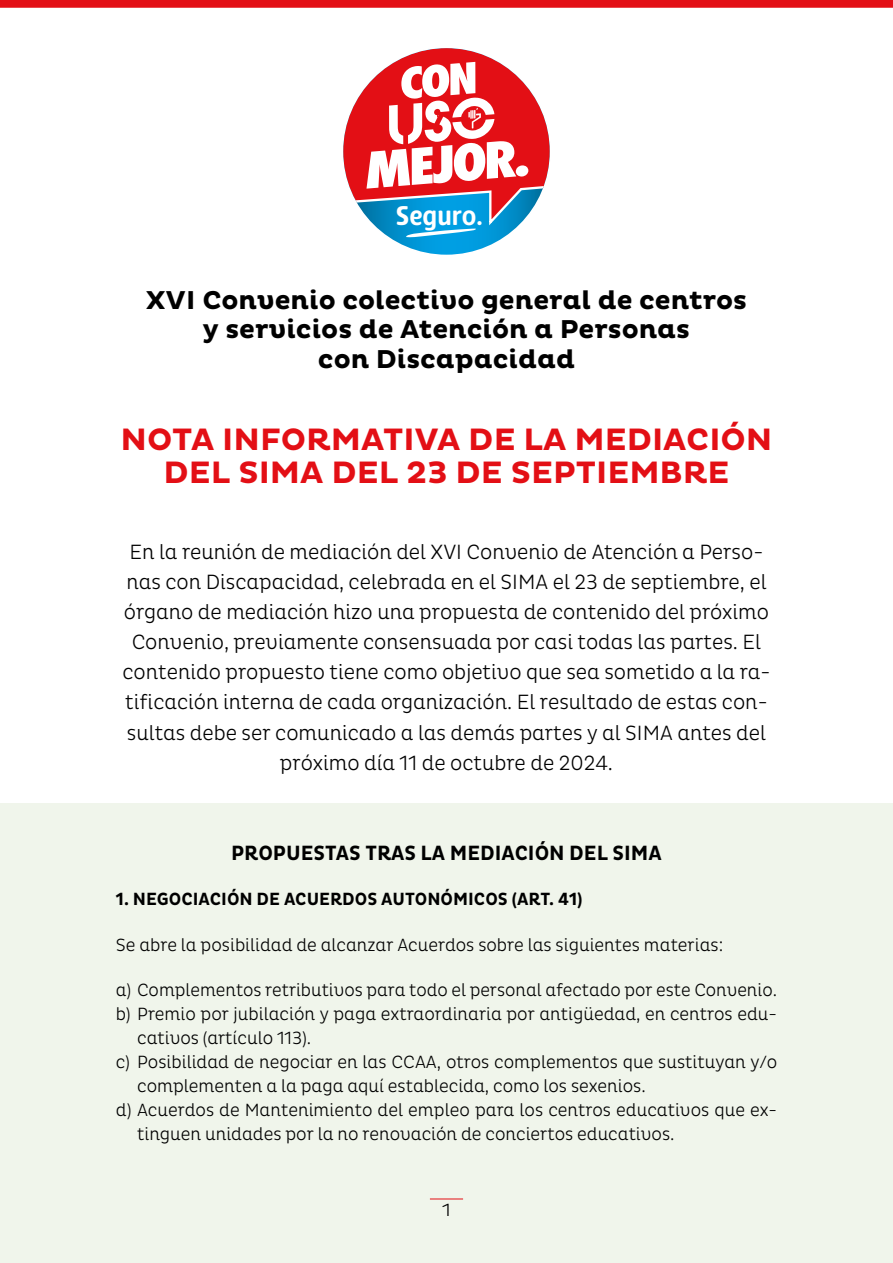
<style>
.page{position:relative;width:893px;height:1263px;background:#fff}
.page>*{position:absolute;margin:0;border:0;box-sizing:border-box;transform-origin:0 0}
.t1{font:700 31.5px/33px "Pluto";color:#e30f15;text-align:center}
.t2{font:800 28.8px "Lolita";color:#fff}
.t3{font:700 26.25px/29.5px "Pluto";color:#000;text-align:center}
.t4{font:300 21px/30px "Pluto Cond";color:#000;text-align:center}
.t5{font:700 21px "Pluto Cond";color:#000}
.t6{font:300 18px "Pluto Cond";color:#000}
.t7{font:700 18px "Pluto Cond";color:#000}
.t8{font:300 18px "Pluto";color:#000}
</style>
<div class="page">
<svg style="left:0;top:0;width:893px;height:8px;background:#e3161c"></svg>
<div style="left:0;top:804px;width:893px;height:459px;background:#f0f5eb"></div>
<svg style="left:343px;top:48px;width:207px;height:207px"></svg>
<hr style="left:430px;top:1199px;width:33px;height:1px;background:#e30f15">
<h2 class="t2" style="left:396px;top:200px;width:88px">Seguro.</h2>
<h3 class="t3" style="left:146px;top:286px;width:603px">XVI Convenio colectivo general de centros y servicios de Atención a Personas<br>con Discapacidad</h3>
<h1 class="t1" style="left:120px;top:424px;width:654px">NOTA INFORMATIVA DE LA MEDIACIÓN<br>DEL SIMA DEL 23 DE SEPTIEMBRE</h1>
<p class="t4" style="left:123px;top:537px;width:649px">En la reunión de mediación del XVI Convenio de Atención a Perso&shy;nas con Discapacidad, celebrada en el SIMA el 23 de septiembre, el órgano de mediación hizo una propuesta de contenido del próximo Convenio, previamente consensuada por casi todas las partes. El contenido propuesto tiene como objetivo que sea sometido a la ra&shy;tificación interna de cada organización. El resultado de estas con&shy;sultas debe ser comunicado a las demás partes y al SIMA antes del próximo día 11 de octubre de 2024.</p>
<p class="t5" style="left:231px;top:841px;width:432px">PROPUESTAS TRAS LA MEDIACIÓN DEL SIMA</p>
<p class="t7" style="left:116px;top:889px;width:468px">1. NEGOCIACIÓN DE ACUERDOS AUTONÓMICOS (ART. 41)</p>
<p class="t6" style="left:116px;top:934px;width:609px">Se abre la posibilidad de alcanzar Acuerdos sobre las siguientes materias:</p>
<p class="t6" style="left:116px;top:979px;width:663px">a) Complementos retributivos para todo el personal afectado por este Convenio.</p>
<p class="t6" style="left:116px;top:1003px;width:663px">b) Premio por jubilación y paga extraordinaria por antigüedad, en centros edu-</p>
<p class="t6" style="left:137px;top:1027px;width:176px">cativos (artículo 113).</p>
<p class="t6" style="left:116px;top:1051px;width:663px">c) Posibilidad de negociar en las CCAA, otros complementos que sustituyan y/o</p>
<p class="t6" style="left:137px;top:1075px;width:510px">complementen a la paga aquí establecida, como los sexenios.</p>
<p class="t6" style="left:116px;top:1099px;width:663px">d) Acuerdos de Mantenimiento del empleo para los centros educativos que ex-</p>
<p class="t6" style="left:137px;top:1123px;width:539px">tinguen unidades por la no renovación de conciertos educativos.</p>
<p class="t8" style="left:442px;top:1199px;width:10px">1</p>
</div>
